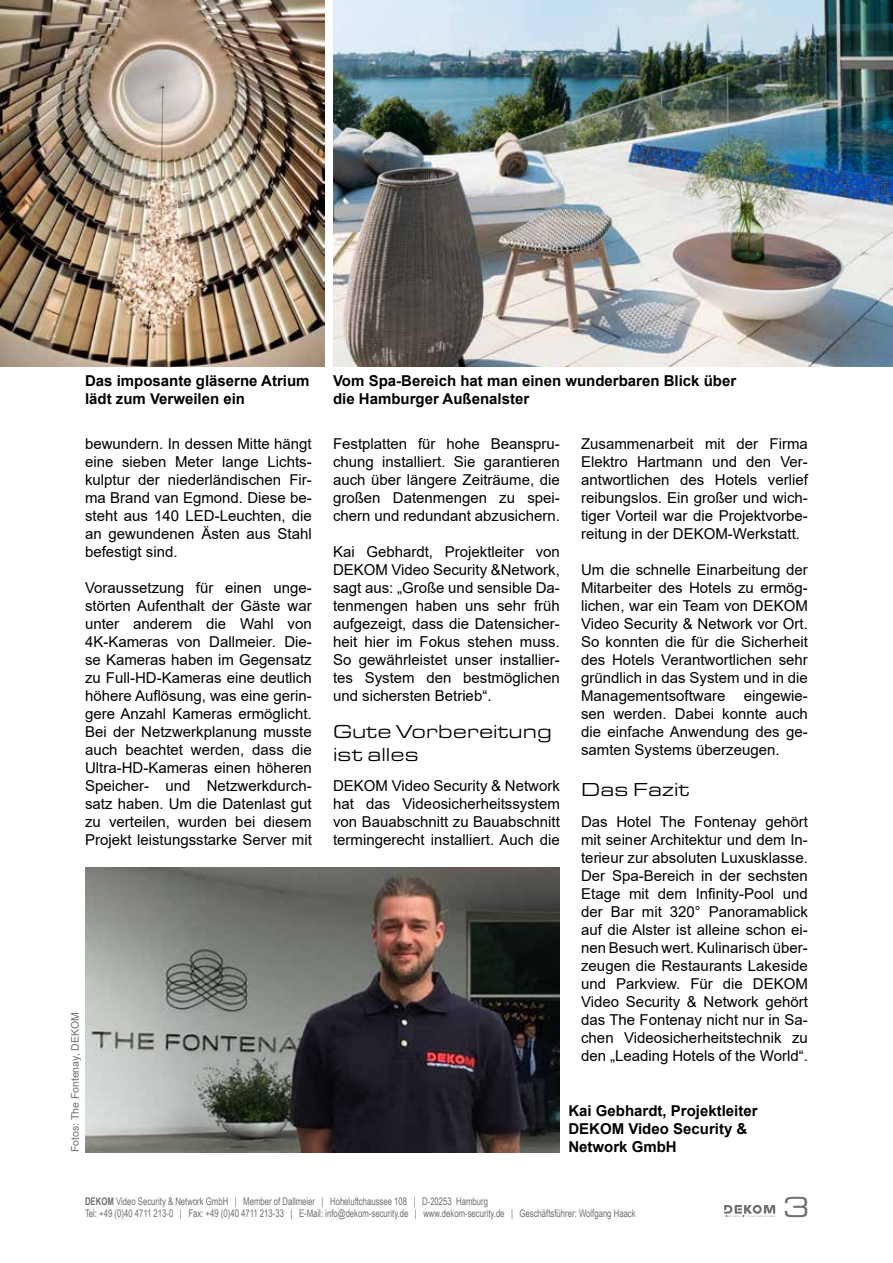
<style>
.page{position:relative;width:893px;height:1263px;background:#fff}
.page>*{position:absolute;margin:0;border:0;box-sizing:border-box;transform-origin:0 0}
.t1{font:30px "Eurostile Ext";color:#706f6f}
.t2{font:19.5px/23.4px "Eurostile Ext";color:#000}
.t3{font:15px/18px "Arial";color:#000;text-align:justify}
.t4{font:700 15px/18px "Arial";color:#000}
.t5{font:10.5px/12.6px "Arial Narrow";color:#706f6f;scale:.9 1}
.t6{font:10.5px "Arial";color:#706f6f}
.s1{font-weight:700}
</style>
<div class="page">
<img style="left:333px;top:0;width:560px;height:367px">
<img style="left:85px;top:867px;width:475px;height:285px">
<img style="left:0;top:0;width:325px;height:367px">
<svg style="left:724px;top:1205px;width:51px;height:12px"></svg>
<p class="t4" style="left:85px;top:372px;width:226px">Das imposante gläserne Atrium lädt zum Verweilen ein</p>
<p class="t3" style="left:85px;top:434px;width:228px">bewundern. In dessen Mitte hängt eine sieben Meter lange Lichts&shy;kulptur der niederländischen Fir&shy;ma Brand van Egmond. Diese be&shy;steht aus 140 LED-Leuchten, die an gewundenen Ästen aus Stahl befestigt sind.</p>
<p class="t3" style="left:85px;top:578px;width:228px">Voraussetzung für einen unge&shy;störten Aufenthalt der Gäste war unter anderem die Wahl von 4K-Kameras von Dallmeier. Die&shy;se Kameras haben im Gegensatz zu Full-HD-Kameras eine deutlich höhere Auflösung, was eine gerin&shy;gere Anzahl Kameras ermöglicht.<br>Bei der Netzwerkplanung musste auch beachtet werden, dass die Ultra-HD-Kameras einen höheren Speicher- und Netzwerkdurch&shy;satz haben. Um die Datenlast gut zu verteilen, wurden bei diesem Projekt leistungsstarke Server mit</p>
<p class="t6" style="left:68px;top:1152px;width:142px;rotate:-90deg">Fotos: The Fontenay, DEKOM</p>
<p class="t4" style="left:333px;top:372px;width:405px">Vom Spa-Bereich hat man einen wunderbaren Blick über die Hamburger Außenalster</p>
<p class="t3" style="left:333px;top:434px;width:228px">Festplatten für hohe Beanspru&shy;chung installiert. Sie garantieren auch über längere Zeiträume, die großen Datenmengen zu spei&shy;chern und redundant abzusichern.</p>
<p class="t3" style="left:333px;top:542px;width:228px">Kai Gebhardt, Projektleiter von DEKOM Video Security &amp;Network, sagt aus: „Große und sensible Da&shy;tenmengen haben uns sehr früh aufgezeigt, dass die Datensicher&shy;heit hier im Fokus stehen muss.<br>So gewährleistet unser installier&shy;tes System den bestmöglichen und sichersten Betrieb“.</p>
<h2 class="t2" style="left:333px;top:718px;width:220px">Gute Vorbereitung ist alles</h2>
<p class="t3" style="left:333px;top:776px;width:228px">DEKOM Video Security &amp; Network hat das Videosicherheitssystem von Bauabschnitt zu Bauabschnitt termingerecht installiert. Auch die</p>
<p class="t3" style="left:581px;top:434px;width:228px">Zusammenarbeit mit der Firma Elektro Hartmann und den Ver&shy;antwortlichen des Hotels verlief reibungslos. Ein großer und wich&shy;tiger Vorteil war die Projektvorbe&shy;reitung in der DEKOM-Werkstatt.</p>
<p class="t3" style="left:581px;top:560px;width:228px">Um die schnelle Einarbeitung der Mitarbeiter des Hotels zu ermög&shy;lichen, war ein Team von DEKOM Video Security &amp; Network vor Ort.<br>So konnten die für die Sicherheit des Hotels Verantwortlichen sehr gründlich in das System und in die Managementsoftware eingewie&shy;sen werden. Dabei konnte auch die einfache Anwendung des ge&shy;samten Systems überzeugen.</p>
<h2 class="t2" style="left:581px;top:777px;width:110px">Das Fazit</h2>
<p class="t3" style="left:581px;top:812px;width:228px">Das Hotel The Fontenay gehört mit seiner Architektur und dem In&shy;terieur zur absoluten Luxusklasse.<br>Der Spa-Bereich in der sechsten Etage mit dem Infinity-Pool und der Bar mit 320° Panoramablick auf die Alster ist alleine schon ei&shy;nen Besuch wert. Kulinarisch über&shy;zeugen die Restaurants Lakeside und Parkview. Für die DEKOM Video Security &amp; Network gehört das The Fontenay nicht nur in Sa&shy;chen Videosicherheitstechnik zu den „Leading Hotels of the World“.</p>
<p class="t4" style="left:568px;top:1102px;width:191px">Kai Gebhardt, Projektleiter<br>DEKOM Video Security &amp;<br>Network GmbH</p>
<p class="t5" style="left:85px;top:1194px;width:613px"><span class="s1">DEKOM</span> Video Security &amp; Network GmbH | Member of Dallmeier | Hoheluftchaussee 108 | D-20253 Hamburg<br>Tel: +49 (0)40 4711 213-0 | Fax: +49 (0)40 4711 213-33 | E-Mail: info@dekom-security.de | www.dekom-security.de | Geschäftsführer: Wolfgang Haack</p>
<h1 class="t1" style="left:783px;top:1187px;width:29px">3</h1>
</div>
